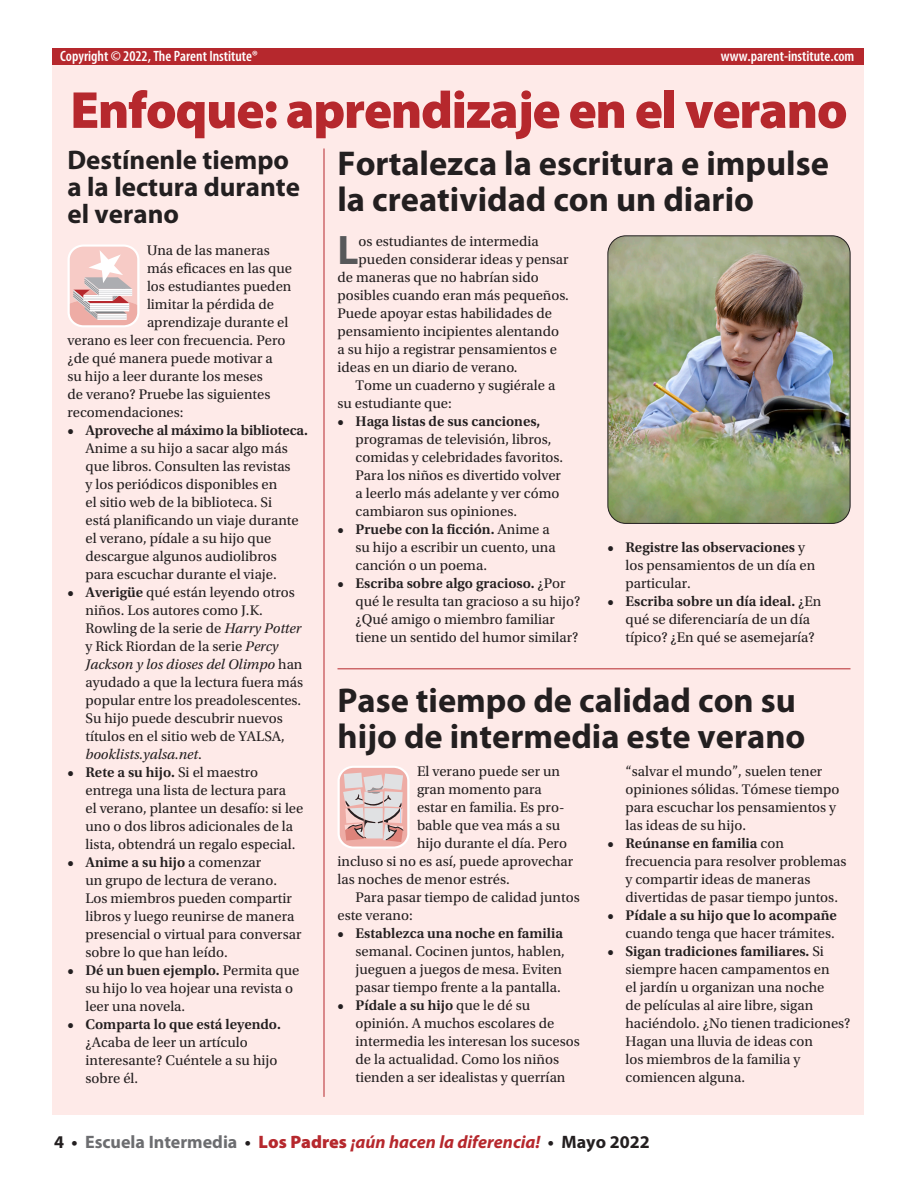
<style>
.page{position:relative;width:918px;height:1188px;background:#fff}
.page>*{position:absolute;margin:0;border:0;box-sizing:border-box;transform-origin:0 0}
.t1{font:900 52.5px "Myriad Pro";letter-spacing:-.025em;color:#b6282d}
.t2{font:700 41.4px "Myriad Pro";color:#57585a}
.t3{font:700 34.5px/36px "Myriad Pro";color:#231f20}
.t4{font:700 27px/27px "Myriad Pro";color:#231f20}
.t5{font:italic 700 18px "Myriad Pro";color:#b6282d}
.t6{font:600 condensed 15px "Myriad Pro";color:#fff}
.t7{font:14.7px/18px "Utopia Std";color:#231f20}
.t8{font:600 14.7px "Utopia Std";color:#231f20}
.s1{font-weight:600}
.s2{font-style:italic}
.s3{font-style:normal;color:#231f20}
.s4{font-style:normal;color:#6c6d70}
.s5{font-weight:900;font-style:normal}
</style>
<div class="page">
<div style="left:53px;top:64px;width:811px;height:1050px;background:#feeae8"></div>
<div style="left:53px;top:49px;width:811px;height:16px;background:#b6282d"></div>
<hr style="left:338px;top:668px;width:512px;height:1px;background:#b6282d">
<hr style="left:324px;top:148px;width:1px;height:949px;background:#b6282d">
<svg style="left:68px;top:244px;width:72px;height:83px;background:#ebcdcb"></svg>
<svg style="left:338px;top:766px;width:72px;height:83px;background:#e0c4c1"></svg>
<img style="left:608px;top:236px;width:242px;height:287px">
<div style="left:608px;top:235px;width:242px;height:289px;border:1px solid #231f20;border-radius:18px"></div>
<p class="t6" style="left:60px;top:46px;width:199px">Copyright © 2022, The Parent Institute®</p>
<p class="t6" style="left:721px;top:46px;width:135px">www.parent-institute.com</p>
<h1 class="t1" style="left:70px;top:75px;width:779px">Enfoque: aprendizaje en el verano</h1>
<h3 class="t4" style="left:68px;top:145px;width:234px">Destínenle tiempo a la lectura durante el verano</h3>
<h3 class="t3" style="left:338px;top:144px;width:493px">Fortalezca la escritura e impulse la creatividad con un diario</h3>
<p class="t7" style="left:147px;top:242px;width:124px">Una de las maneras</p>
<p class="t7" style="left:147px;top:260px;width:147px">más eficaces en las que</p>
<p class="t7" style="left:147px;top:278px;width:146px">los estudiantes pueden</p>
<p class="t7" style="left:147px;top:296px;width:129px">limitar la pérdida de</p>
<p class="t7" style="left:147px;top:314px;width:143px">aprendizaje durante el</p>
<p class="t7" style="left:68px;top:332px;width:219px">verano es leer con frecuencia. Pero</p>
<p class="t7" style="left:68px;top:350px;width:207px">¿de qué manera puede motivar a</p>
<p class="t7" style="left:68px;top:368px;width:197px">su hijo a leer durante los meses</p>
<p class="t7" style="left:68px;top:386px;width:204px">de verano? Pruebe las siguientes</p>
<p class="t7" style="left:68px;top:404px;width:118px">recomendaciones:</p>
<p class="t8" style="left:68px;top:422px;width:242px">• Aproveche al máximo la biblioteca.</p>
<p class="t7" style="left:86px;top:440px;width:215px">Anime a su hijo a sacar algo más que libros. Consulten las revistas y los periódicos disponibles en<br>el sitio web de la biblioteca. Si está planificando un viaje durante el verano, pídale a su hijo que descargue algunos audiolibros para escuchar durante el viaje.</p>
<p class="t7" style="left:86px;top:584px;width:219px;text-indent:-18px"><span class="s1">• Averigüe</span> qué están leyendo otros niños. Los autores como J.K.<br>Rowling de la serie de <span class="s2">Harry Potter </span>y Rick Riordan de la serie <span class="s2">Percy<br>Jackson y los dioses del Olimpo</span> han ayudado a que la lectura fuera más popular entre los preadolescentes.<br>Su hijo puede descubrir nuevos títulos en el sitio web de YALSA, <span class="s2">booklists.yalsa.net</span>.</p>
<p class="t7" style="left:86px;top:764px;width:219px;text-indent:-18px"><span class="s1">• Rete a su hijo.</span> Si el maestro entrega una lista de lectura para<br>el verano, plantee un desafío: si lee uno o dos libros adicionales de la lista, obtendrá un regalo especial.</p>
<p class="t7" style="left:86px;top:854px;width:217px;text-indent:-18px"><span class="s1">• Anime a su hijo</span> a comenzar<br>un grupo de lectura de verano.<br>Los miembros pueden compartir libros y luego reunirse de manera presencial o virtual para conversar sobre lo que han leído.</p>
<p class="t7" style="left:86px;top:962px;width:215px;text-indent:-18px"><span class="s1">• Dé un buen ejemplo.</span> Permita que su hijo lo vea hojear una revista o leer una novela.</p>
<p class="t8" style="left:68px;top:1016px;width:215px">• Comparta lo que está leyendo.</p>
<p class="t7" style="left:86px;top:1034px;width:193px">¿Acaba de leer un artículo interesante? Cuéntele a su hijo sobre él.</p>
<h2 class="t2" style="left:338px;top:223px;width:23px">L</h2>
<p class="t7" style="left:359px;top:233px;width:182px">os estudiantes de intermedia</p>
<p class="t7" style="left:359px;top:251px;width:212px">pueden considerar ideas y pensar</p>
<p class="t7" style="left:338px;top:269px;width:203px">de maneras que no habrían sido</p>
<p class="t7" style="left:338px;top:287px;width:233px">posibles cuando eran más pequeños.</p>
<p class="t7" style="left:338px;top:305px;width:216px">Puede apoyar estas habilidades de</p>
<p class="t7" style="left:338px;top:323px;width:223px">pensamiento incipientes alentando</p>
<p class="t7" style="left:338px;top:341px;width:221px">a su hijo a registrar pensamientos e</p>
<p class="t7" style="left:338px;top:359px;width:182px">ideas en un diario de verano.</p>
<p class="t7" style="left:355px;top:377px;width:201px">Tome un cuaderno y sugiérale a</p>
<p class="t7" style="left:338px;top:395px;width:116px">su estudiante que:</p>
<p class="t8" style="left:338px;top:413px;width:204px">• Haga listas de sus canciones,</p>
<p class="t7" style="left:356px;top:431px;width:209px">programas de televisión, libros, comidas y celebridades favoritos.<br>Para los niños es divertido volver a leerlo más adelante y ver cómo cambiaron sus opiniones.</p>
<p class="t7" style="left:356px;top:521px;width:202px;text-indent:-18px"><span class="s1">• Pruebe con la ficción.</span> Anime a su hijo a escribir un cuento, una canción o un poema.</p>
<p class="t7" style="left:356px;top:575px;width:226px;text-indent:-18px"><span class="s1">• Escriba sobre algo gracioso.</span> ¿Por qué le resulta tan gracioso a su hijo? ¿Qué amigo o miembro familiar tiene un sentido del humor similar?</p>
<p class="t7" style="left:626px;top:538px;width:191px;text-indent:-18px"><span class="s1">• Registre las observaciones</span> y los pensamientos de un día en particular.</p>
<p class="t7" style="left:626px;top:592px;width:198px;text-indent:-18px"><span class="s1">• Escriba sobre un día ideal.</span> ¿En qué se diferenciaría de un día típico? ¿En qué se asemejaría?</p>
<h3 class="t3" style="left:338px;top:682px;width:470px">Pase tiempo de calidad con su hijo de intermedia este verano</h3>
<p class="t7" style="left:417px;top:763px;width:145px">El verano puede ser un</p>
<p class="t7" style="left:417px;top:781px;width:126px">gran momento para</p>
<p class="t7" style="left:417px;top:799px;width:149px">estar en familia. Es pro-</p>
<p class="t7" style="left:417px;top:817px;width:145px">bable que vea más a su</p>
<p class="t7" style="left:417px;top:835px;width:152px">hijo durante el día. Pero</p>
<p class="t7" style="left:338px;top:853px;width:237px">incluso si no es así, puede aprovechar</p>
<p class="t7" style="left:338px;top:871px;width:174px">las noches de menor estrés.</p>
<p class="t7" style="left:355px;top:889px;width:226px">Para pasar tiempo de calidad juntos</p>
<p class="t7" style="left:338px;top:907px;width:77px">este verano:</p>
<p class="t8" style="left:338px;top:925px;width:227px">• Establezca una noche en familia</p>
<p class="t7" style="left:356px;top:943px;width:211px">semanal. Cocinen juntos, hablen, jueguen a juegos de mesa. Eviten pasar tiempo frente a la pantalla.</p>
<p class="t7" style="left:356px;top:997px;width:226px;text-indent:-18px"><span class="s1">• Pídale a su hijo</span> que le dé su opinión. A muchos escolares de intermedia les interesan los sucesos de la actualidad. Como los niños tienden a ser idealistas y querrían</p>
<p class="t7" style="left:626px;top:763px;width:216px">“salvar el mundo”, suelen tener opiniones sólidas. Tómese tiempo para escuchar los pensamientos y las ideas de su hijo.</p>
<p class="t7" style="left:626px;top:835px;width:223px;text-indent:-18px"><span class="s1">• Reúnanse en familia</span> con frecuencia para resolver problemas y compartir ideas de maneras divertidas de pasar tiempo juntos.</p>
<p class="t8" style="left:608px;top:907px;width:231px">• Pídale a su hijo que lo acompañe</p>
<p class="t7" style="left:626px;top:925px;width:211px">cuando tenga que hacer trámites.</p>
<p class="t7" style="left:626px;top:943px;width:227px;text-indent:-18px"><span class="s1">• Sigan tradiciones familiares.</span> Si siempre hacen campamentos en<br>el jardín u organizan una noche<br>de películas al aire libre, sigan haciéndolo. ¿No tienen tradiciones?<br>Hagan una lluvia de ideas con<br>los miembros de la familia y comiencen alguna.</p>
<p class="t5" style="left:54px;top:1130px;width:597px"><span class="s3">4 •</span> <span class="s4">Escuela Intermedia</span> <span class="s3">•</span> <span class="s5">Los Padres</span> ¡aún hacen la diferencia! <span class="s3">• Mayo 2022</span></p>
</div>
